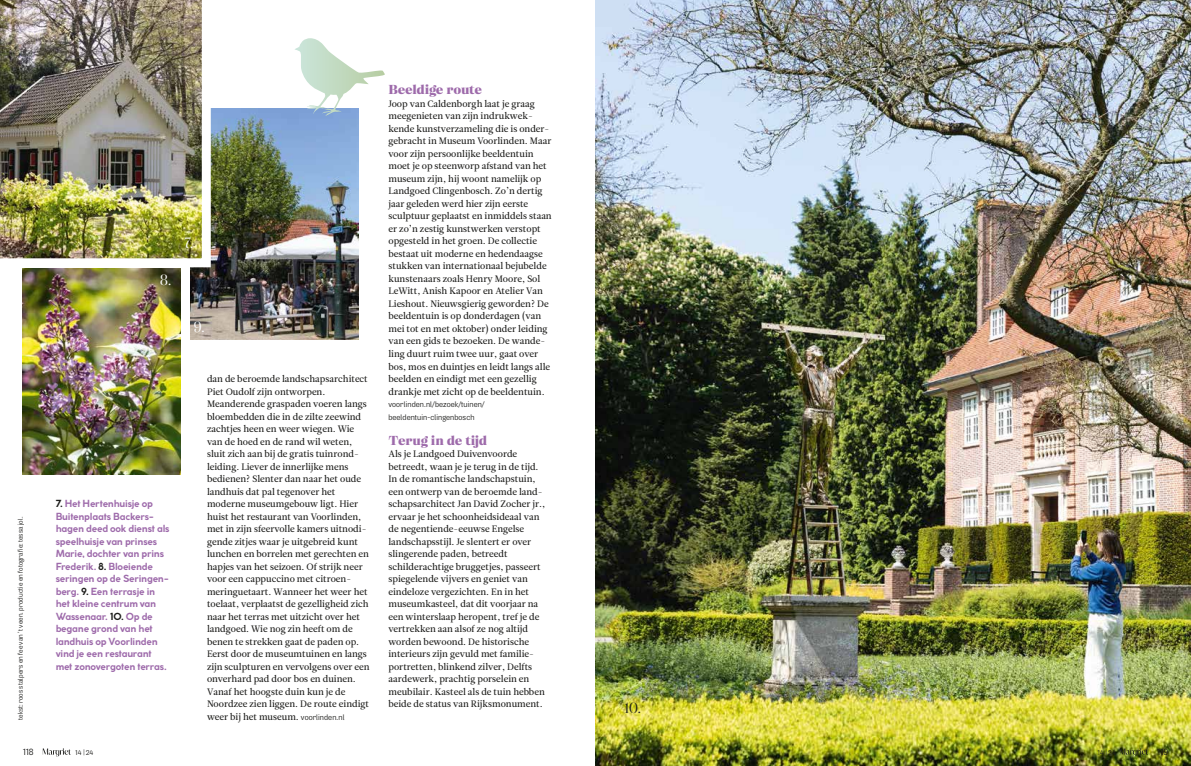
<style>
.page{position:relative;width:1191px;height:766px;background:#fff}
.page>*{position:absolute;margin:0;border:0;box-sizing:border-box;transform-origin:0 0}
.t1{font:15px "Eckhart Display";color:#fff;scale:.95 1}
.t2{font:15px "Eckhart Display";color:#1d1d1b;scale:.95 1}
.t3{font:800 13px "Eckhart Text";letter-spacing:-.025em;color:#9e6bab}
.t4{font:700 9.7px/12.5px "Coco Gothic";letter-spacing:-.025em;color:#9e6bab}
.t5{font:9.3px/12.5px "Leitura News Roman 2";color:#1d1d1b}
.t6{font:9px "Air";letter-spacing:-.03em;color:#1d1d1b}
.t7{font:8px/12.5px "Air";letter-spacing:.01em;color:#1d1d1b}
.t8{font:7px "Air";letter-spacing:.01em;color:#1d1d1b}
.s1{color:#1d1d1b}
.s2{font-family:"Air";font-size:8px}
.s3{font-size:6.5px}
</style>
<div class="page">
<img style="left:190px;top:109px;width:169px;height:230px">
<img style="left:23px;top:268px;width:157px;height:206px">
<img style="left:0;top:0;width:211px;height:267px">
<img style="left:595px;top:0;width:596px;height:765px">
<svg style="left:1120px;top:748px;width:28px;height:8px"></svg>
<svg style="left:43px;top:748px;width:28px;height:8px"></svg>
<svg style="left:294px;top:38px;width:91px;height:78px"></svg>
<p class="t8" style="left:16px;top:719px;width:204px;rotate:-90deg">tekst: roos stalpers en fee van ’t veen. productie en fotografie: tessa jol.</p>
<h1 class="t1" style="left:160px;top:270px;width:13px">8.</h1>
<h1 class="t1" style="left:184px;top:233px;width:11px">7.</h1>
<h1 class="t1" style="left:193px;top:316px;width:13px">9.</h1>
<p class="t4" style="left:56px;top:497px;width:115px"><span class="s1">7.</span> Het Hertenhuisje op<br>Buitenplaats Backers&shy;hagen deed ook dienst als speelhuisje van prinses<br>Marie, dochter van prins<br>Frederik. <span class="s1">8.</span> Bloeiende seringen op de Seringen&shy;berg. <span class="s1">9.</span> Een terrasje in het kleine centrum van<br>Wassenaar. <span class="s1">10.</span> Op de begane grond van het landhuis op Voorlinden vind je een restaurant met zonovergoten terras.</p>
<p class="t5" style="left:207px;top:372px;width:164px">dan de beroemde landschapsarchitect Piet Oudolf zijn ontworpen.<br>Meanderende graspaden voeren langs bloembedden die in de zilte zeewind zachtjes heen en weer wiegen. Wie van de hoed en de rand wil weten, sluit zich aan bij de gratis tuinrond&shy;leiding. Liever de innerlijke mens bedienen? Slenter dan naar het oude landhuis dat pal tegenover het moderne museumgebouw ligt. Hier huist het restaurant van Voorlinden, met in zijn sfeervolle kamers uitnodi&shy;gende zitjes waar je uitgebreid kunt lunchen en borrelen met gerechten en hapjes van het seizoen. Of strijk neer voor een cappuccino met citroen&shy;meringuetaart. Wanneer het weer het toelaat, verplaatst de gezelligheid zich naar het terras met uitzicht over het landgoed. Wie nog zin heeft om de benen te strekken gaat de paden op.<br>Eerst door de museumtuinen en langs zijn sculpturen en vervolgens over een onverhard pad door bos en duinen.<br>Vanaf het hoogste duin kun je de Noordzee zien liggen. De route eindigt weer bij het museum. <span class="s2">voorlinden.nl</span></p>
<h2 class="t3" style="left:388px;top:80px;width:95px">Beeldige route</h2>
<p class="t5" style="left:388px;top:97px;width:165px">Joop van Caldenborgh laat je graag meegenieten van zijn indrukwek&shy;kende kunstverzameling die is onder&shy;gebracht in Museum Voorlinden. Maar voor zijn persoonlijke beeldentuin moet je op steenworp afstand van het museum zijn, hij woont namelijk op Landgoed Clingenbosch. Zo’n dertig jaar geleden werd hier zijn eerste sculptuur geplaatst en inmiddels staan er zo’n zestig kunstwerken verstopt opgesteld in het groen. De collectie bestaat uit moderne en hedendaagse stukken van internationaal bejubelde kunstenaars zoals Henry Moore, Sol LeWitt, Anish Kapoor en Atelier Van Lieshout. Nieuwsgierig geworden? De beeldentuin is op donderdagen (van mei tot en met oktober) onder leiding van een gids te bezoeken. De wande&shy;ling duurt ruim twee uur, gaat over bos, mos en duintjes en leidt langs alle beelden en eindigt met een gezellig drankje met zicht op de beeldentuin.</p>
<p class="t7" style="left:388px;top:398px;width:98px">voorlinden.nl/bezoek/tuinen/ beeldentuin-clingenbosch</p>
<h2 class="t3" style="left:388px;top:430px;width:100px">Terug in de tijd</h2>
<p class="t5" style="left:388px;top:447px;width:158px">Als je Landgoed Duivenvoorde betreedt, waan je je terug in de tijd.<br>In de romantische landschapstuin, een ontwerp van de beroemde land&shy;schapsarchitect Jan David Zocher jr., ervaar je het schoonheidsideaal van de negentiende-eeuwse Engelse landschapsstijl. Je slentert er over slingerende paden, betreedt schilderachtige bruggetjes, passeert spiegelende vijvers en geniet van eindeloze vergezichten. En in het museumkasteel, dat dit voorjaar na een winterslaap heropent, tref je de vertrekken aan alsof ze nog altijd worden bewoond. De historische interieurs zijn gevuld met familie&shy;portretten, blinkend zilver, Delfts aardewerk, prachtig porselein en meubilair. Kasteel als de tuin hebben beide de status van Rijksmonument.</p>
<h1 class="t2" style="left:624px;top:697px;width:19px">10.</h1>
<p class="t6" style="left:23px;top:745px;width:13px">118</p>
<p class="t8" style="left:75px;top:747px;width:20px">14 <span class="s3">|</span>24</p>
<p class="t8" style="left:1097px;top:747px;width:20px">14<span class="s3">|</span>24</p>
<p class="t6" style="left:1157px;top:745px;width:13px">119</p>
</div>
